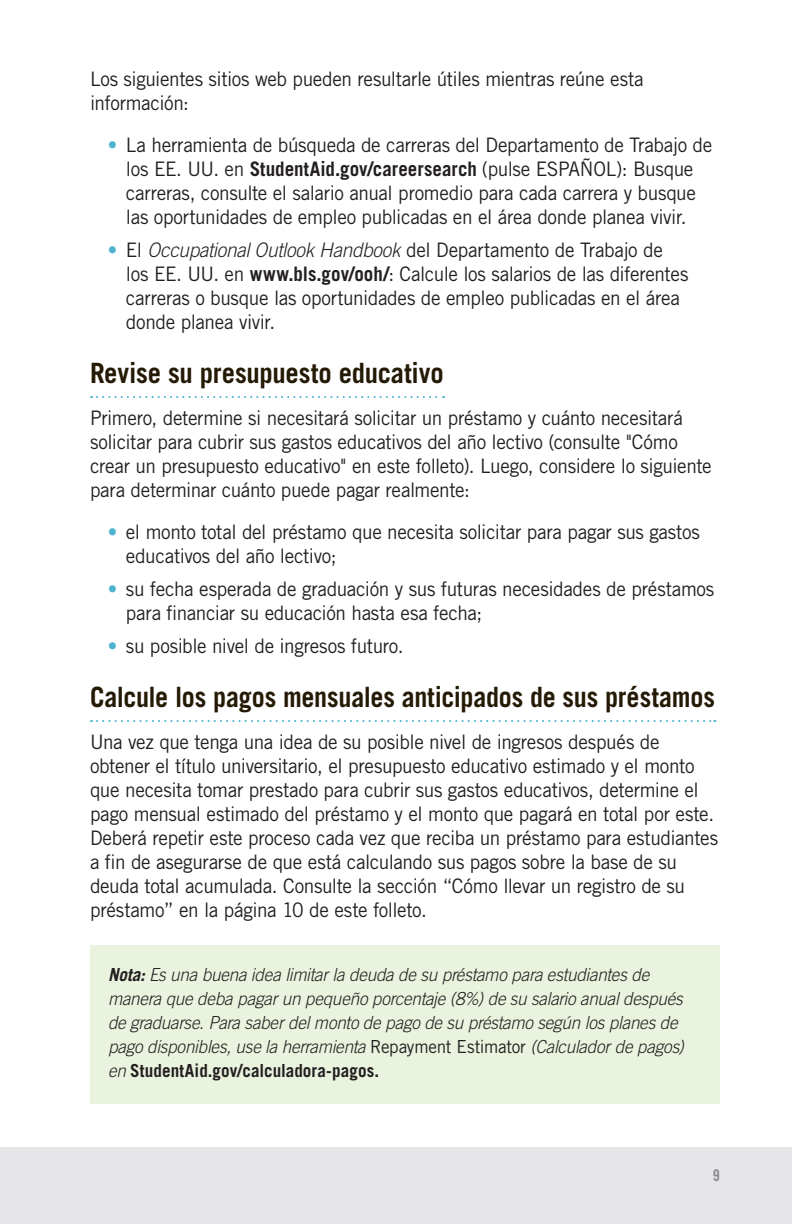
<style>
.page{position:relative;width:792px;height:1224px;background:#fff}
.page>*{position:absolute;margin:0;border:0;box-sizing:border-box;transform-origin:0 0}
.t1{font:700 28px "Trade Gothic LT Std";letter-spacing:-.01em;color:#251a05;scale:.93 1}
.t2{font:700 28px "Trade Gothic LT Std";letter-spacing:-.01em;color:#251a05;scale:.95 1}
.t3{font:20px/24px "Trade Gothic LT Std";letter-spacing:-.02em;color:#231f20;scale:.95 1}
.t4{font:italic 300 18px/24px "Trade Gothic LT Std";letter-spacing:-.015em;color:#231f20;scale:.95 1}
.t5{font:16px "Trade Gothic LT Std Bd Cn 20";color:#8a8a8e}
.s1{color:#4db3cf}
.s2{font-weight:700}
.s3{font-weight:300;font-style:italic}
.s4{font-weight:400;font-style:normal}
.s5{font-weight:700;font-style:normal}
</style>
<div class="page">
<div style="left:90px;top:959px;width:630px;height:145px;background:#eaf3de"></div>
<div style="left:0;top:1147px;width:792px;height:77px;background:#e6e6e8"></div>
<svg style="left:91px;top:396px;width:353px;height:2px"></svg>
<svg style="left:91px;top:720px;width:624px;height:2px"></svg>
<div style="left:90px;top:945px;width:630px;height:14px;background:#eaf3de"></div>
<p class="t3" style="left:90px;top:67px;width:584px">Los siguientes sitios web pueden resultarle útiles mientras reúne esta información:</p>
<p class="t3" style="left:108px;top:133px;width:638px;text-align:center"><span class="s1">•</span> La herramienta de búsqueda de carreras del Departamento de Trabajo de los EE. UU. en <span class="s2">StudentAid.gov/careersearch</span> (pulse ESPAÑOL): Busque carreras, consulte el salario anual promedio para cada carrera y busque<br>las oportunidades de empleo publicadas en el área donde planea vivir.</p>
<p class="t3" style="left:126px;top:238px;width:594px;text-indent:-18px"><span class="s1">•</span> El <span class="s3">Occupational Outlook Handbook</span> del Departamento de Trabajo de los EE. UU. en <span class="s2">www.bls.gov/ooh/</span>: Calcule los salarios de las diferentes carreras o busque las oportunidades de empleo publicadas en el área donde planea vivir.</p>
<h3 class="t2" style="left:90px;top:356px;width:374px">Revise su presupuesto educativo</h3>
<p class="t3" style="left:90px;top:406px;width:656px">Primero, determine si necesitará solicitar un préstamo y cuánto necesitará solicitar para cubrir sus gastos educativos del año lectivo (consulte "Cómo crear un presupuesto educativo" en este folleto). Luego, considere lo siguiente para determinar cuánto puede pagar realmente:</p>
<p class="t3" style="left:126px;top:520px;width:606px;text-indent:-18px"><span class="s1">•</span> el monto total del préstamo que necesita solicitar para pagar sus gastos educativos del año lectivo;</p>
<p class="t3" style="left:126px;top:577px;width:621px;text-indent:-18px"><span class="s1">•</span> su fecha esperada de graduación y sus futuras necesidades de préstamos para financiar su educación hasta esa fecha;</p>
<p class="t3" style="left:108px;top:634px;width:313px"><span class="s1">•</span> su posible nivel de ingresos futuro.</p>
<h3 class="t1" style="left:90px;top:680px;width:674px">Calcule los pagos mensuales anticipados de sus préstamos</h3>
<p class="t3" style="left:90px;top:730px;width:663px">Una vez que tenga una idea de su posible nivel de ingresos después de obtener el título universitario, el presupuesto educativo estimado y el monto que necesita tomar prestado para cubrir sus gastos educativos, determine el pago mensual estimado del préstamo y el monto que pagará en total por este.<br>Deberá repetir este proceso cada vez que reciba un préstamo para estudiantes a fin de asegurarse de que está calculando sus pagos sobre la base de su deuda total acumulada. Consulte la sección “Cómo llevar un registro de su préstamo” en la página 10 de este folleto.</p>
<p class="t4" style="left:108px;top:963px;width:608px"><span class="s2">Nota:</span> Es una buena idea limitar la deuda de su préstamo para estudiantes de manera que deba pagar un pequeño porcentaje (8%) de su salario anual después de graduarse. Para saber del monto de pago de su préstamo según los planes de pago disponibles, use la herramienta <span class="s4">Repayment Estimator</span> (Calculador de pagos) en <span class="s5">StudentAid.gov/calculadora-pagos.</span></p>
<p class="t5" style="left:713px;top:1166px;width:9px">9</p>
</div>
